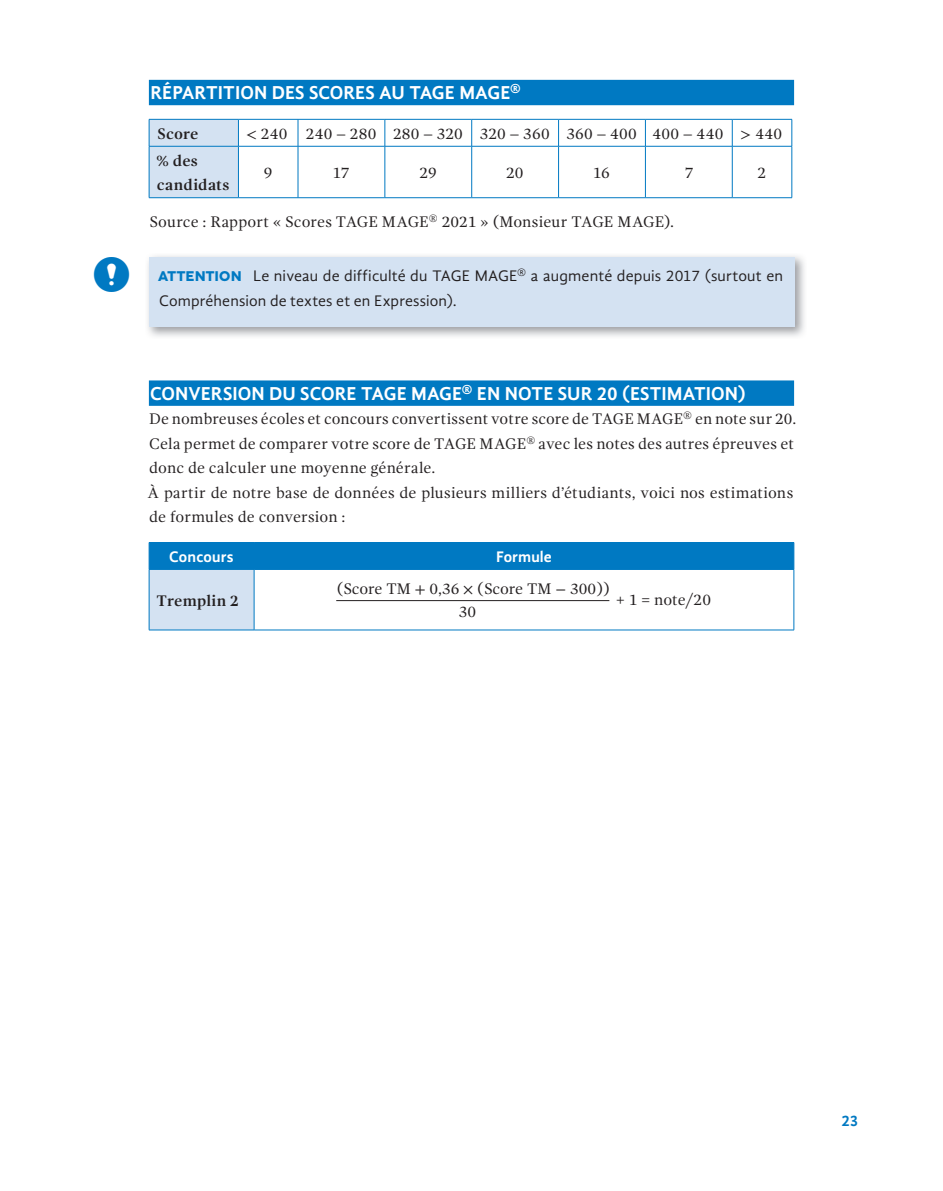
<style>
.page{position:relative;width:943px;height:1191px;background:#fff}
.page>*{position:absolute;margin:0;border:0;box-sizing:border-box;transform-origin:0 0}
.t1{font:700 19.25px "Gandhi Sans";color:#fff}
.t2{font:15.75px/24.5px "Gandhi Serif";letter-spacing:.005em;color:#231f20}
.t3{font:15.75px/24.5px "Gandhi Sans";letter-spacing:.01em;color:#231f20}
.t4{font:700 15.75px/24.5px "Gandhi Serif";letter-spacing:.01em;color:#231f20}
.t5{font:700 15.75px "Gandhi Sans";letter-spacing:.01em;color:#fff}
.t6{font:700 15.75px "Gandhi Sans";color:#0079c2}
.s1{font-family:"STIX General"}
.s2{font-family:"Novecentowide";font-weight:700;font-size:14px;color:#0079c2}
</style>
<div class="page">
<div style="left:149px;top:80px;width:645px;height:25px;background:#0079c2"></div>
<div style="left:149px;top:380px;width:645px;height:26px;background:#0079c2"></div>
<svg style="left:298px;top:120px;width:1px;height:26px"></svg>
<svg style="left:384px;top:120px;width:1px;height:26px"></svg>
<svg style="left:471px;top:120px;width:1px;height:26px"></svg>
<svg style="left:558px;top:120px;width:1px;height:26px"></svg>
<svg style="left:645px;top:120px;width:1px;height:26px"></svg>
<svg style="left:732px;top:120px;width:1px;height:26px"></svg>
<hr style="left:238px;top:146px;width:60px;height:1px;background:#0079c2">
<hr style="left:298px;top:146px;width:87px;height:1px;background:#0079c2">
<hr style="left:298px;top:146px;width:1px;height:51px;background:#0079c2">
<hr style="left:385px;top:146px;width:86px;height:1px;background:#0079c2">
<hr style="left:384px;top:146px;width:1px;height:51px;background:#0079c2">
<hr style="left:471px;top:146px;width:87px;height:1px;background:#0079c2">
<hr style="left:471px;top:146px;width:1px;height:51px;background:#0079c2">
<hr style="left:558px;top:146px;width:87px;height:1px;background:#0079c2">
<hr style="left:558px;top:146px;width:1px;height:51px;background:#0079c2">
<hr style="left:238px;top:119px;width:60px;height:1px;background:#0079c2">
<svg style="left:149px;top:119px;width:90px;height:79px;background:#caddef"></svg>
<hr style="left:298px;top:119px;width:87px;height:1px;background:#0079c2">
<hr style="left:385px;top:119px;width:86px;height:1px;background:#0079c2">
<hr style="left:471px;top:119px;width:87px;height:1px;background:#0079c2">
<hr style="left:558px;top:119px;width:87px;height:1px;background:#0079c2">
<hr style="left:645px;top:119px;width:87px;height:1px;background:#0079c2">
<hr style="left:732px;top:119px;width:60px;height:1px;background:#0079c2">
<svg style="left:791px;top:120px;width:1px;height:26px"></svg>
<hr style="left:238px;top:146px;width:1px;height:51px;background:#0079c2">
<hr style="left:645px;top:146px;width:87px;height:1px;background:#0079c2">
<hr style="left:645px;top:146px;width:1px;height:51px;background:#0079c2">
<hr style="left:791px;top:146px;width:1px;height:51px;background:#0079c2">
<hr style="left:238px;top:197px;width:60px;height:1px;background:#0079c2">
<hr style="left:298px;top:197px;width:87px;height:1px;background:#0079c2">
<hr style="left:385px;top:197px;width:86px;height:1px;background:#0079c2">
<hr style="left:471px;top:197px;width:87px;height:1px;background:#0079c2">
<hr style="left:558px;top:197px;width:87px;height:1px;background:#0079c2">
<hr style="left:645px;top:197px;width:87px;height:1px;background:#0079c2">
<hr style="left:732px;top:197px;width:60px;height:1px;background:#0079c2">
<hr style="left:732px;top:146px;width:60px;height:1px;background:#0079c2">
<hr style="left:732px;top:146px;width:1px;height:51px;background:#0079c2">
<img style="left:148px;top:255px;width:657px;height:82px">
<div style="left:149px;top:257px;width:645px;height:69px;background:#d4e2f2"></div>
<div style="left:149px;top:569px;width:105px;height:61px;background:#d4e2f2"></div>
<hr style="left:149px;top:569px;width:105px;height:1px;background:#0079c2">
<hr style="left:149px;top:569px;width:1px;height:61px;background:#0079c2">
<hr style="left:254px;top:569px;width:540px;height:1px;background:#0079c2">
<hr style="left:149px;top:629px;width:105px;height:1px;background:#0079c2">
<hr style="left:254px;top:629px;width:540px;height:1px;background:#0079c2">
<hr style="left:254px;top:569px;width:1px;height:61px;background:#0079c2">
<hr style="left:793px;top:569px;width:1px;height:61px;background:#0079c2">
<div style="left:149px;top:542px;width:645px;height:27px;background:#0079c2"></div>
<hr style="left:336px;top:600px;width:273px;height:1px;background:#231f20">
<p class="t1" style="left:151px;top:82px;width:371px">RÉPARTITION DES SCORES AU TAGE MAGE<sup>®</sup></p>
<p class="t4" style="left:157px;top:121px;width:43px">Score</p>
<p class="t2" style="left:246px;top:121px;width:537px"><span class="s1">&lt;</span> 240 240 – 280 280 – 320 320 – 360 360 – 400 400 – 440 <span class="s1">&gt;</span> 440</p>
<p class="t4" style="left:157px;top:148px;width:74px">% des candidats</p>
<p class="t2" style="left:264px;top:160px;width:10px">9</p>
<p class="t2" style="left:332px;top:160px;width:19px">17</p>
<p class="t2" style="left:419px;top:160px;width:19px">29</p>
<p class="t2" style="left:506px;top:160px;width:19px">20</p>
<p class="t2" style="left:592px;top:160px;width:19px">16</p>
<p class="t2" style="left:684px;top:160px;width:10px">7</p>
<p class="t2" style="left:757px;top:160px;width:10px">2</p>
<p class="t2" style="left:150px;top:210px;width:526px">Source : Rapport « Scores TAGE MAGE<sup>®</sup> 2021 » (Monsieur TAGE MAGE).</p>
<p class="t3" style="left:158px;top:264px;width:626px"><span class="s2">ATTENTION</span> Le niveau de difficulté du TAGE MAGE<sup>®</sup> a augmenté depuis 2017 (surtout en<br>Compréhension de textes et en Expression).</p>
<p class="t1" style="left:150px;top:382px;width:597px">CONVERSION DU SCORE TAGE MAGE<sup>®</sup> EN NOTE SUR 20 (ESTIMATION)</p>
<p class="t2" style="left:147px;top:407px;width:650px">De nombreuses écoles et concours convertissent votre score de TAGE MAGE<sup>®</sup> en note sur 20.<br>Cela permet de comparer votre score de TAGE MAGE<sup>®</sup> avec les notes des autres épreuves et donc de calculer une moyenne générale.<br>À partir de notre base de données de plusieurs milliers d’étudiants, voici nos estimations de formules de conversion :</p>
<p class="t5" style="left:169px;top:547px;width:66px">Concours</p>
<p class="t5" style="left:496px;top:547px;width:57px">Formule</p>
<p class="t4" style="left:156px;top:588px;width:84px">Tremplin 2</p>
<p class="t2" style="left:459px;top:577px;width:152px;line-height:22.8px;text-indent:-122px">(Score TM <span class="s1">+</span> 0,36 <span class="s1">×</span> (Score TM <span class="s1">−</span> 300))<br>30</p>
<p class="t2" style="left:616px;top:587px;width:96px">+ 1 = note/20</p>
<p class="t6" style="left:841px;top:1112px;width:19px">23</p>
</div>
